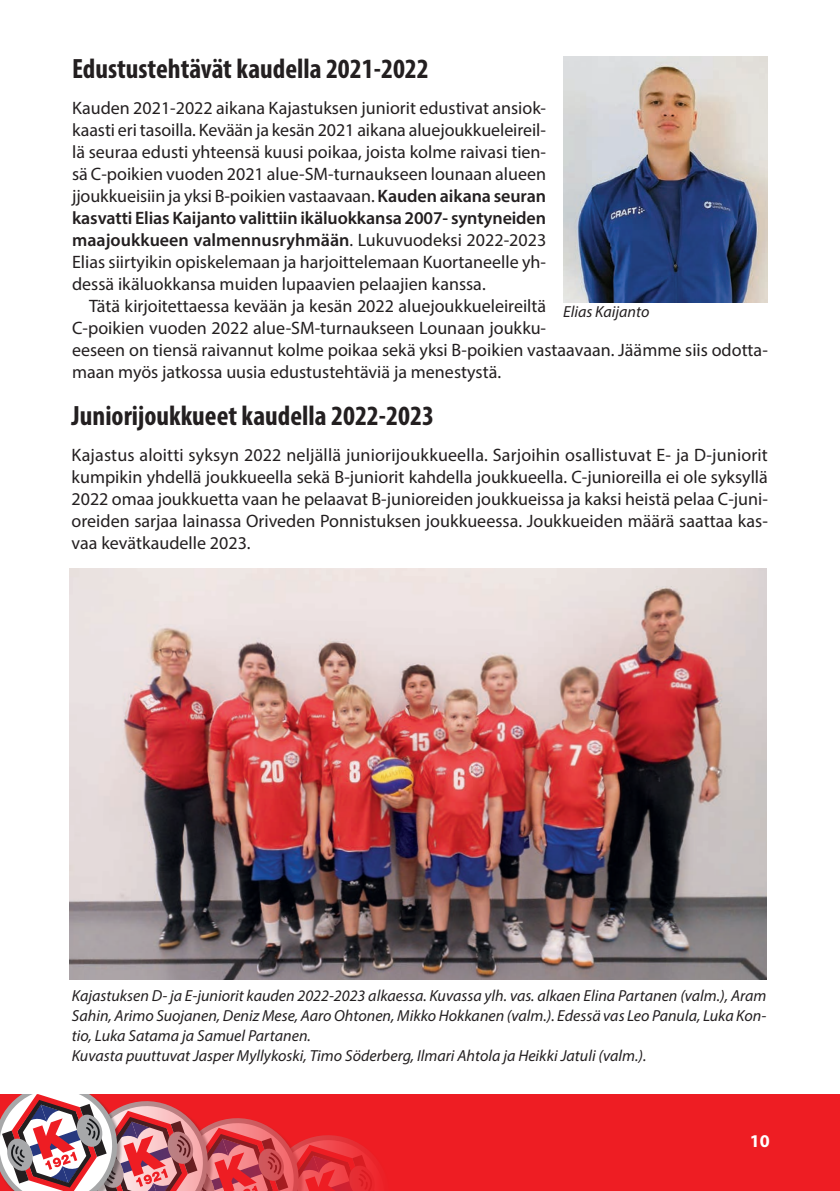
<style>
.page{position:relative;width:840px;height:1191px;background:#fff}
.page>*{position:absolute;margin:0;border:0;box-sizing:border-box;transform-origin:0 0}
.otsikko_uusi{font:700 condensed 28px "Myriad Pro";color:#231f20}
.leipis{font:18px/22px "Myriad Pro";color:#231f20;text-align:justify}
.leipis_sis{font:18px/22px "Myriad Pro";color:#231f20}
.t1{font:700 18px "Myriad Pro";color:#fff}
.Kuvateksti{font:italic 16px/20px "Myriad Pro";color:#231f20;text-align:justify}
.s1{font-weight:600}
</style>
<div class="page">
<div style="left:0;top:1094px;width:839px;height:97px;background:#ee1d23"></div>
<svg style="left:0;top:1094px;width:377px;height:97px"></svg>
<img style="left:563px;top:57px;width:204px;height:245px">
<img style="left:70px;top:568px;width:695px;height:411px">
<p class="otsikko_uusi" style="left:72px;top:51px;width:358px">Edustustehtävät kaudella 2021-2022</p>
<p class="leipis" style="left:72px;top:96px;width:475px">Kauden 2021-2022 aikana Kajastuksen juniorit edustivat ansiok&shy;kaasti eri tasoilla. Kevään ja kesän 2021 aikana aluejoukkueleireil&shy;lä seuraa edusti yhteensä kuusi poikaa, joista kolme raivasi tien&shy;sä C-poikien vuoden 2021 alue-SM-turnaukseen lounaan alueen jjoukkueisiin ja yksi B-poikien vastaavaan. <span class="s1">Kauden aikana seuran kasvatti Elias Kaijanto valittiin ikäluokkansa 2007- syntyneiden maajoukkueen valmennusryhmään</span>. Lukuvuodeksi 2022-2023<br>Elias siirtyikin opiskelemaan ja harjoittelemaan Kuortaneelle yh&shy;dessä ikäluokkansa muiden lupaavien pelaajien kanssa.</p>
<p class="leipis_sis" style="left:72px;top:294px;width:697px;text-indent:17px">Tätä kirjoitettaessa kevään ja kesän 2022 aluejoukkueleireiltä<br>C-poikien vuoden 2022 alue-SM-turnaukseen Lounaan joukku-<br>eeseen on tiensä raivannut kolme poikaa sekä yksi B-poikien vastaavaan. Jäämme siis odotta&shy;maan myös jatkossa uusia edustustehtäviä ja menestystä.</p>
<p class="Kuvateksti" style="left:563px;top:301px;width:88px">Elias Kaijanto</p>
<p class="otsikko_uusi" style="left:71px;top:398px;width:363px">Juniorijoukkueet kaudella 2022-2023</p>
<p class="leipis" style="left:71px;top:444px;width:697px">Kajastus aloitti syksyn 2022 neljällä juniorijoukkueella. Sarjoihin osallistuvat E- ja D-juniorit kumpikin yhdellä joukkueella sekä B-juniorit kahdella joukkueella. C-junioreilla ei ole syksyllä 2022 omaa joukkuetta vaan he pelaavat B-junioreiden joukkueissa ja kaksi heistä pelaa C-juni&shy;oreiden sarjaa lainassa Oriveden Ponnistuksen joukkueessa. Joukkueiden määrä saattaa kas&shy;vaa kevätkaudelle 2023.</p>
<p class="Kuvateksti" style="left:72px;top:985px;width:695px">Kajastuksen D- ja E-juniorit kauden 2022-2023 alkaessa. Kuvassa ylh. vas. alkaen Elina Partanen (valm.), Aram Sahin, Arimo Suojanen, Deniz Mese, Aaro Ohtonen, Mikko Hokkanen (valm.). Edessä vas Leo Panula, Luka Kon&shy;tio, Luka Satama ja Samuel Partanen.</p>
<p class="Kuvateksti" style="left:72px;top:1045px;width:575px">Kuvasta puuttuvat Jasper Myllykoski, Timo Söderberg, Ilmari Ahtola ja Heikki Jatuli (valm.).</p>
<p class="t1" style="left:749px;top:1128px;width:21px">10</p>
</div>
